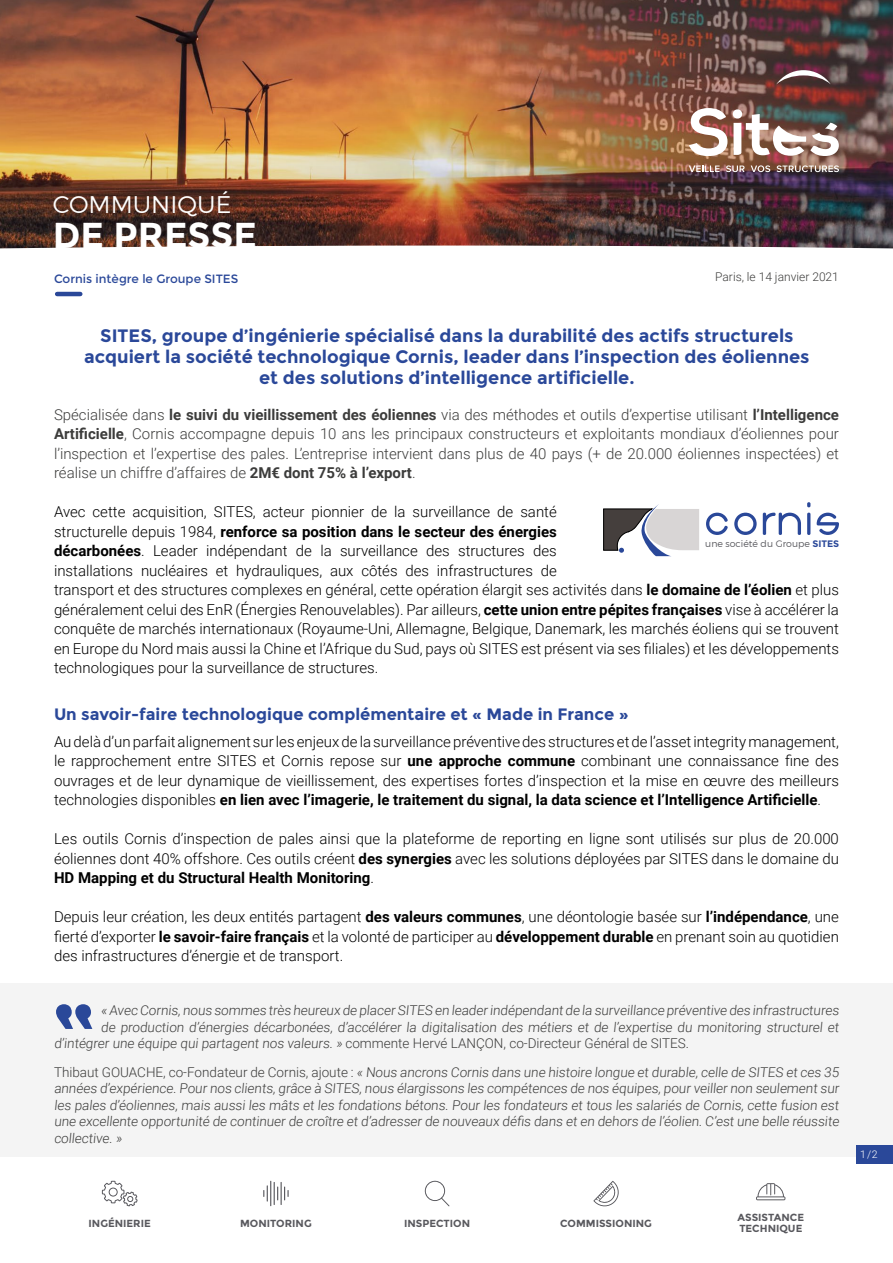
<style>
.page{position:relative;width:893px;height:1263px;background:#fff}
.page>*{position:absolute;margin:0;border:0;box-sizing:border-box;transform-origin:0 0}
.t1{font:700 36px "Montserrat";color:#fff}
.t2{font:300 24px "Montserrat";color:#fff}
.t3{font:700 18px/21px "Montserrat";color:#2a4899;text-align:center}
.t4{font:700 16.5px "Montserrat";color:#2a4899}
.t5{font:300 15px/19.5px "Roboto";color:#000;text-align:justify}
.t6{font:300 15px/19.5px "Roboto";color:#3c3c3b;text-align:justify}
.t7{font:300 13.5px/16.5px "Roboto";color:#3c3c3b;text-align:justify}
.t8{font:12px "Montserrat";color:#2a4899}
.t9{font:300 12px "Roboto";color:#3c3c3b}
.t10{font:300 10.5px "Roboto";color:#fff}
.t11{font:700 10.35px/10.9px "Montserrat";color:#58585d}
.t12{font:300 9.45px "Montserrat";color:#58585d}
.s1{font-weight:700}
.s2{font-weight:700;color:#2a4899}
</style>
<div class="page">
<img style="left:0;top:0;width:893px;height:246px">
<svg style="left:689px;top:108px;width:38px;height:48px"></svg>
<svg style="left:776px;top:70px;width:55px;height:14px"></svg>
<svg style="left:733px;top:108px;width:106px;height:48px"></svg>
<svg style="left:689px;top:166px;width:30px;height:6px"></svg>
<svg style="left:726px;top:165px;width:19px;height:7px"></svg>
<svg style="left:751px;top:165px;width:19px;height:7px"></svg>
<svg style="left:776px;top:165px;width:63px;height:7px"></svg>
<div style="left:0;top:983px;width:893px;height:174px;background:#f4f4f4"></div>
<svg style="left:0;top:246px;width:893px;height:51px"></svg>
<svg style="left:425px;top:1181px;width:24px;height:25px"></svg>
<svg style="left:263px;top:1181px;width:26px;height:25px"></svg>
<svg style="left:102px;top:1181px;width:36px;height:25px"></svg>
<svg style="left:756px;top:1183px;width:29px;height:17px"></svg>
<svg style="left:593px;top:1181px;width:26px;height:26px"></svg>
<hr style="left:57px;top:292px;width:23px;height:4px;background:#2a4899">
<svg style="left:56px;top:1004px;width:36px;height:25px"></svg>
<div style="left:857px;top:1145px;width:36px;height:19px;background:#2a4899"></div>
<svg style="left:706px;top:513px;width:22px;height:22px"></svg>
<svg style="left:734px;top:513px;width:23px;height:22px"></svg>
<svg style="left:763px;top:513px;width:38px;height:22px"></svg>
<hr style="left:807px;top:513px;width:3px;height:22px;background:#2a4899;border-radius:2px">
<svg style="left:807px;top:502px;width:3px;height:5px"></svg>
<svg style="left:817px;top:513px;width:22px;height:22px"></svg>
<svg style="left:603px;top:504px;width:96px;height:52px"></svg>
<p class="t2" style="left:53px;top:190px;width:180px">COMMUNIQUÉ</p>
<p class="t1" style="left:53px;top:214px;width:206px">DE PRESSE</p>
<p class="t8" style="left:54px;top:271px;width:186px">Cornis intègre le Groupe SITES</p>
<p class="t9" style="left:715px;top:268px;width:125px">Paris, le 14 janvier 2021</p>
<p class="t3" style="left:84px;top:325px;width:727px">SITES, groupe d’ingénierie spécialisé dans la durabilité des actifs structurels acquiert la société technologique Cornis, leader dans l’inspection des éoliennes et des solutions d’intelligence artificielle.</p>
<p class="t6" style="left:54px;top:404px;width:786px">Spécialisée dans <span class="s1">le suivi du vieillissement des éoliennes</span> via des méthodes et outils d’expertise utilisant <span class="s1">l’Intelligence Artificielle</span>, Cornis accompagne depuis 10 ans les principaux constructeurs et exploitants mondiaux d’éoliennes pour l’inspection et l’expertise des pales. L’entreprise intervient dans plus de 40 pays (+ de 20.000 éoliennes inspectées) et réalise un chiffre d’affaires de <span class="s1">2M€ dont 75% à l’export</span>.</p>
<p class="t5" style="left:54px;top:502px;width:786px;text-align:left">Avec cette acquisition, SITES, acteur pionnier de la surveillance de santé<br>structurelle depuis 1984, <span class="s1">renforce sa position dans le secteur des énergies<br>décarbonées</span>. Leader indépendant de la surveillance des structures des<br>installations nucléaires et hydrauliques, aux côtés des infrastructures de<br>transport et des structures complexes en général, cette opération élargit ses activités dans <span class="s1">le domaine de l’éolien</span> et plus généralement celui des EnR (Énergies Renouvelables). Par ailleurs, <span class="s1">cette union entre pépites françaises</span> vise à accélérer la conquête de marchés internationaux (Royaume-Uni, Allemagne, Belgique, Danemark, les marchés éoliens qui se trouvent en Europe du Nord mais aussi la Chine et l’Afrique du Sud, pays où SITES est présent via ses filiales) et les développements technologiques pour la surveillance de structures.</p>
<p class="t4" style="left:54px;top:704px;width:576px">Un savoir-faire technologique complémentaire et « Made in France »</p>
<p class="t5" style="left:54px;top:731px;width:786px">Au delà d’un parfait alignement sur les enjeux de la surveillance préventive des structures et de l’asset integrity management, le rapprochement entre SITES et Cornis repose sur <span class="s1">une approche commune</span> combinant une connaissance fine des ouvrages et de leur dynamique de vieillissement, des expertises fortes d’inspection et la mise en œuvre des meilleurs technologies disponibles <span class="s1">en lien avec l’imagerie, le traitement du signal, la data science et l’Intelligence Artificielle</span>.</p>
<p class="t5" style="left:54px;top:829px;width:786px">Les outils Cornis d’inspection de pales ainsi que la plateforme de reporting en ligne sont utilisés sur plus de 20.000 éoliennes dont 40% offshore. Ces outils créent <span class="s1">des synergies</span> avec les solutions déployées par SITES dans le domaine du <span class="s1">HD Mapping et du Structural Health Monitoring</span>.</p>
<p class="t5" style="left:54px;top:907px;width:786px">Depuis leur création, les deux entités partagent <span class="s1">des valeurs communes</span>, une déontologie basée sur <span class="s1">l’indépendance</span>, une fierté d’exporter <span class="s1">le savoir-faire français</span> et la volonté de participer au <span class="s1">développement durable</span> en prenant soin au quotidien des infrastructures d’énergie et de transport.</p>
<p class="t12" style="left:705px;top:538px;width:136px">une société du Groupe <span class="s2">SITES</span></p>
<p class="t7" style="left:101px;top:1002px;width:741px">« Avec Cornis,nous sommes très heureux de placer SITES en leader indépendant de la surveillance préventive des infrastructures</p>
<p class="t7" style="left:101px;top:1018px;width:741px">de production d’énergies décarbonées, d’accélérer la digitalisation des métiers et de l’expertise du monitoring structurel et</p>
<p class="t7" style="left:54px;top:1035px;width:637px">d’intégrer une équipe qui partagent nos valeurs. » commente Hervé LANÇON, co-Directeur Général de SITES.</p>
<p class="t7" style="left:54px;top:1063px;width:788px">Thibaut GOUACHE, co-Fondateur de Cornis, ajoute : « Nous ancrons Cornis dans une histoire longue et durable, celle de SITES et ces 35 années d’expérience. Pour nos clients, grâce à SITES, nous élargissons les compétences de nos équipes, pour veiller non seulement sur les pales d’éoliennes, mais aussi les mâts et les fondations bétons. Pour les fondateurs et tous les salariés de Cornis, cette fusion est une excellente opportunité de continuer de croître et d’adresser de nouveaux défis dans et en dehors de l’éolien. C’est une belle réussite collective. »</p>
<p class="t10" style="left:860px;top:1147px;width:19px">1 / 2</p>
<p class="t11" style="left:89px;top:1218px;width:64px">INGÉNIERIE</p>
<p class="t11" style="left:240px;top:1218px;width:73px">MONITORING</p>
<p class="t11" style="left:404px;top:1218px;width:68px">INSPECTION</p>
<p class="t11" style="left:737px;top:1212px;width:68px">ASSISTANCE<br>TECHNIQUE</p>
<p class="t11" style="left:560px;top:1218px;width:93px">COMMISSIONING</p>
</div>
